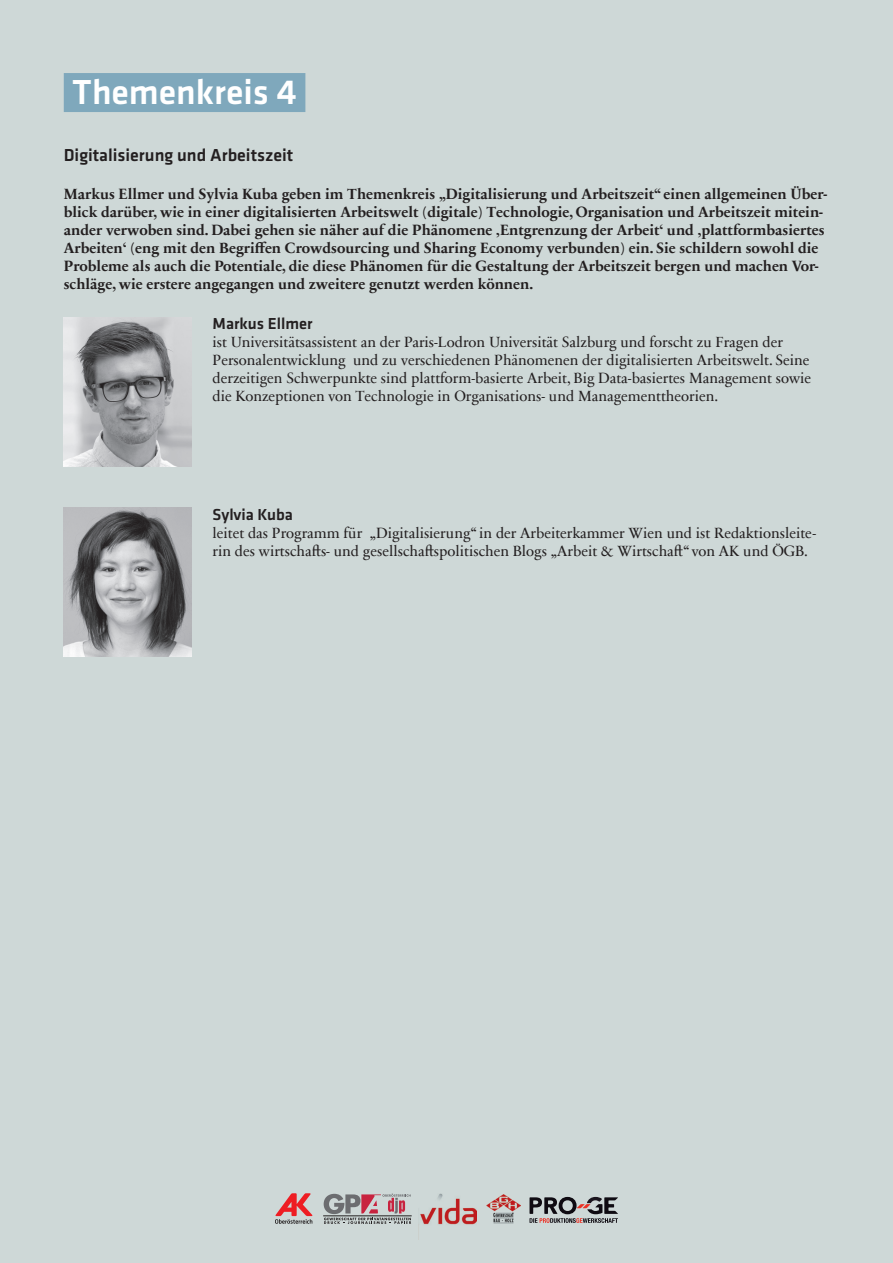
<style>
.page{position:relative;width:893px;height:1263px;background:#ced8d7}
.page>*{position:absolute;margin:0;border:0;box-sizing:border-box;transform-origin:0 0}
.t1{font:500 36px "Klavika Basic";color:#fff}
.t2{font:500 18px "Klavika Basic";color:#231f20}
.t3{font:500 16.5px "Klavika Basic";color:#231f20}
.t4{font:700 15px/18px "Sabon Next Com";color:#231f20}
.t5{font:15px/18px "Sabon Next Com";color:#231f20}
</style>
<div class="page">
<svg style="left:275px;top:1193px;width:37px;height:31px"></svg>
<hr style="left:323px;top:1215px;width:89px;height:1px;background:#231f20">
<svg style="left:324px;top:1193px;width:87px;height:31px"></svg>
<img style="left:420px;top:1193px;width:57px;height:32px">
<img style="left:486px;top:1195px;width:34px;height:29px">
<svg style="left:529px;top:1197px;width:89px;height:26px"></svg>
<div style="left:64px;top:73px;width:241px;height:39px;background:#7fa8bc"></div>
<img style="left:64px;top:318px;width:127px;height:148px">
<img style="left:64px;top:507px;width:127px;height:149px">
<h1 class="t1" style="left:72px;top:67px;width:226px">Themenkreis 4</h1>
<p class="t2" style="left:64px;top:143px;width:231px">Digitalisierung und Arbeitszeit</p>
<p class="t4" style="left:64px;top:184px;width:765px">Markus Ellmer und Sylvia Kuba geben im Themenkreis „Digitalisierung und Arbeitszeit“ einen allgemeinen Über&shy;blick darüber, wie in einer digitalisierten Arbeitswelt (digitale) Technologie, Organisation und Arbeitszeit mitein&shy;ander verwoben sind. Dabei gehen sie näher auf die Phänomene ‚Entgrenzung der Arbeit‘ und ‚plattformbasiertes Arbeiten‘ (eng mit den Begriffen Crowdsourcing und Sharing Economy verbunden) ein. Sie schildern sowohl die Probleme als auch die Potentiale, die diese Phänomen für die Gestaltung der Arbeitszeit bergen und machen Vor&shy;schläge, wie erstere angegangen und zweitere genutzt werden können.</p>
<p class="t3" style="left:213px;top:312px;width:101px">Markus Ellmer</p>
<p class="t5" style="left:213px;top:332px;width:600px">ist Universitätsassistent an der Paris-Lodron Universität Salzburg und forscht zu Fragen der Personalentwicklung und zu verschiedenen Phänomenen der digitalisierten Arbeitswelt. Seine derzeitigen Schwerpunkte sind plattform-basierte Arbeit, Big Data-basiertes Management sowie die Konzeptionen von Technologie in Organisations- und Managementtheorien.</p>
<p class="t3" style="left:213px;top:503px;width:82px">Sylvia Kuba</p>
<p class="t5" style="left:213px;top:523px;width:605px">leitet das Programm für „Digitalisierung“ in der Arbeiterkammer Wien und ist Redaktionsleite&shy;rin des wirtschafts- und gesellschaftspolitischen Blogs „Arbeit &amp; Wirtschaft“ von AK und ÖGB.</p>
</div>
